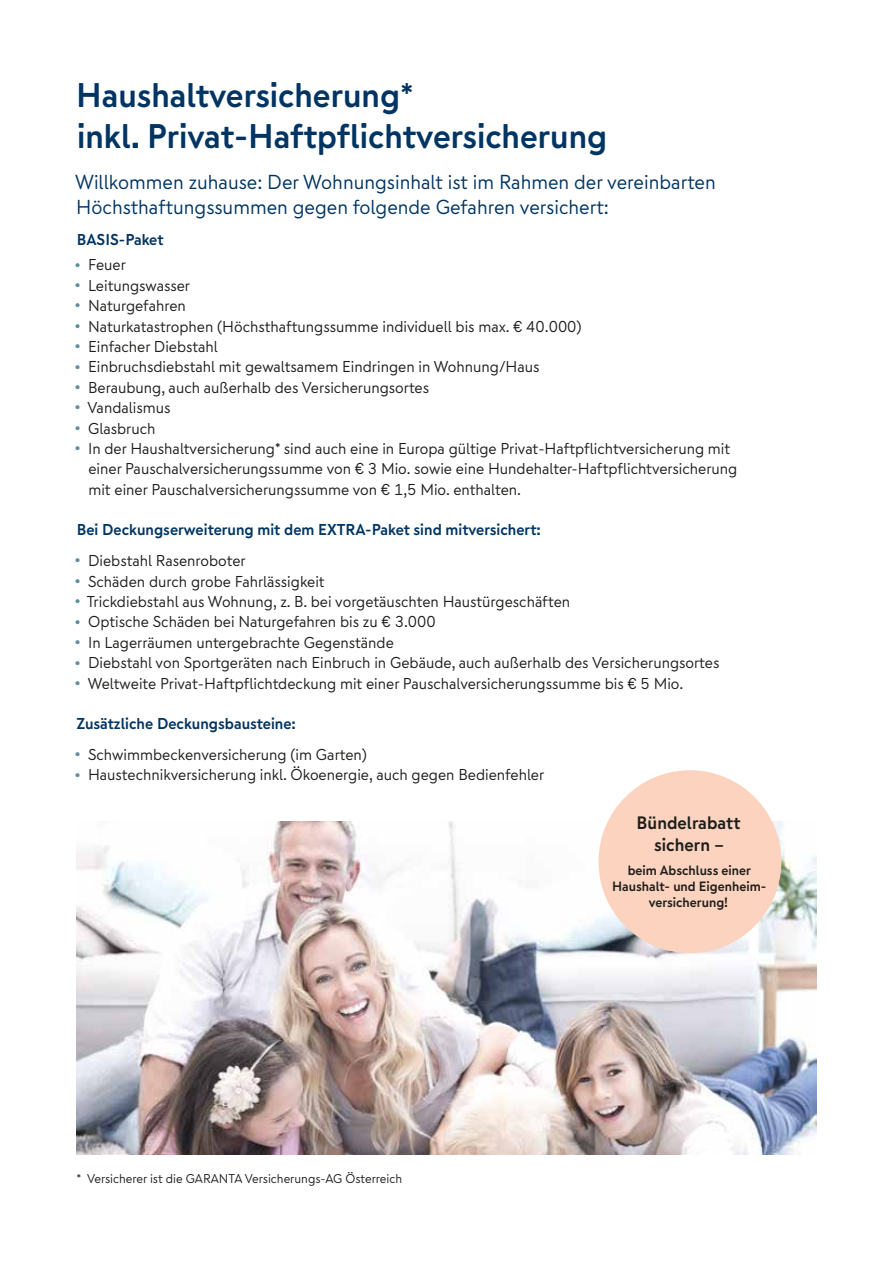
<style>
.page{position:relative;width:893px;height:1263px;background:#fff}
.page>*{position:absolute;margin:0;border:0;box-sizing:border-box;transform-origin:0 0}
.t1{font:700 34.2px/40.8px "Nuernberger Text";color:#003462}
.t2{font:20.25px/25.5px "Nuernberger Text";color:#003462}
.t3{font:700 18px/21.6px "Nuernberger Text";color:#1d1d1b;text-align:center}
.t4{font:15.75px/20.4px "Nuernberger Text";color:#1d1d1b}
.t5{font:700 15.75px "Nuernberger Text";color:#003462}
.t6{font:700 13.5px/16.2px "Nuernberger Text";color:#1d1d1b;text-align:center}
.t7{font:12.75px "Nuernberger Text";color:#1d1d1b}
.s1{font-family:"Brandon Text";font-size:18.9px;color:#618da1}
</style>
<div class="page">
<hr style="left:892px;top:0;width:1px;height:1263px;background:#e0ebf1">
<img style="left:77px;top:821px;width:739px;height:333px">
<div style="left:598px;top:770px;width:183px;height:183px;background:#fbd3be;border-radius:50%"></div>
<h1 class="t1" style="left:76px;top:74px;width:532px">Haushaltversicherung*<br>inkl. Privat-Haftpflichtversicherung</h1>
<p class="t2" style="left:75px;top:169px;width:642px">Willkommen zuhause: Der Wohnungsinhalt ist im Rahmen der vereinbarten<br>Höchsthaftungssummen gegen folgende Gefahren versichert:</p>
<p class="t5" style="left:77px;top:228px;width:88px">BASIS-Paket</p>
<p class="t4" style="left:74px;top:254px;width:53px"><span class="s1">•</span> Feuer</p>
<p class="t4" style="left:74px;top:275px;width:117px"><span class="s1">•</span> Leitungswasser</p>
<p class="t4" style="left:74px;top:295px;width:113px"><span class="s1">•</span> Naturgefahren</p>
<p class="t4" style="left:74px;top:316px;width:509px"><span class="s1">•</span> Naturkatastrophen (Höchsthaftungssumme individuell bis max. € 40.000)</p>
<p class="t4" style="left:74px;top:336px;width:145px"><span class="s1">•</span> Einfacher Diebstahl</p>
<p class="t4" style="left:74px;top:356px;width:467px"><span class="s1">•</span> Einbruchsdiebstahl mit gewaltsamem Eindringen in Wohnung/Haus</p>
<p class="t4" style="left:74px;top:377px;width:356px"><span class="s1">•</span> Beraubung, auch außerhalb des Versicherungsortes</p>
<p class="t4" style="left:74px;top:397px;width:98px"><span class="s1">•</span> Vandalismus</p>
<p class="t4" style="left:74px;top:418px;width:83px"><span class="s1">•</span> Glasbruch</p>
<p class="t4" style="left:88px;top:438px;width:650px;text-indent:-14px"><span class="s1">•</span> In der Haushaltversicherung* sind auch eine in Europa gültige Privat-Haftpflichtversicherung mit einer Pauschalversicherungssumme von € 3 Mio. sowie eine Hundehalter-Haftpflichtversicherung mit einer Pauschalversicherungssumme von € 1,5 Mio. enthalten.</p>
<p class="t5" style="left:77px;top:518px;width:466px">Bei Deckungserweiterung mit dem EXTRA-Paket sind mitversichert:</p>
<p class="t4" style="left:74px;top:550px;width:173px"><span class="s1">•</span> Diebstahl Rasenroboter</p>
<p class="t4" style="left:74px;top:571px;width:252px"><span class="s1">•</span> Schäden durch grobe Fahrlässigkeit</p>
<p class="t4" style="left:74px;top:591px;width:497px"><span class="s1">•</span> Trickdiebstahl aus Wohnung, z. B. bei vorgetäuschten Haustürgeschäften</p>
<p class="t4" style="left:74px;top:611px;width:363px"><span class="s1">•</span> Optische Schäden bei Naturgefahren bis zu € 3.000</p>
<p class="t4" style="left:74px;top:632px;width:321px"><span class="s1">•</span> In Lagerräumen untergebrachte Gegenstände</p>
<p class="t4" style="left:74px;top:652px;width:647px"><span class="s1">•</span> Diebstahl von Sportgeräten nach Einbruch in Gebäude, auch außerhalb des Versicherungsortes</p>
<p class="t4" style="left:74px;top:673px;width:611px"><span class="s1">•</span> Weltweite Privat-Haftpflichtdeckung mit einer Pauschalversicherungssumme bis € 5 Mio.</p>
<p class="t5" style="left:76px;top:712px;width:221px">Zusätzliche Deckungsbausteine:</p>
<p class="t4" style="left:74px;top:744px;width:294px"><span class="s1">•</span> Schwimmbeckenversicherung (im Garten)</p>
<p class="t4" style="left:74px;top:764px;width:472px"><span class="s1">•</span> Haustechnikversicherung inkl. Ökoenergie, auch gegen Bedienfehler</p>
<p class="t7" style="left:77px;top:1170px;width:327px">* Versicherer ist die GARANTA Versicherungs-AG Österreich</p>
<p class="t3" style="left:637px;top:811px;width:105px">Bündelrabatt sichern –</p>
<p class="t6" style="left:612px;top:861px;width:154px">beim Abschluss einer<br>Haushalt- und Eigenheim&shy;versicherung!</p>
</div>
